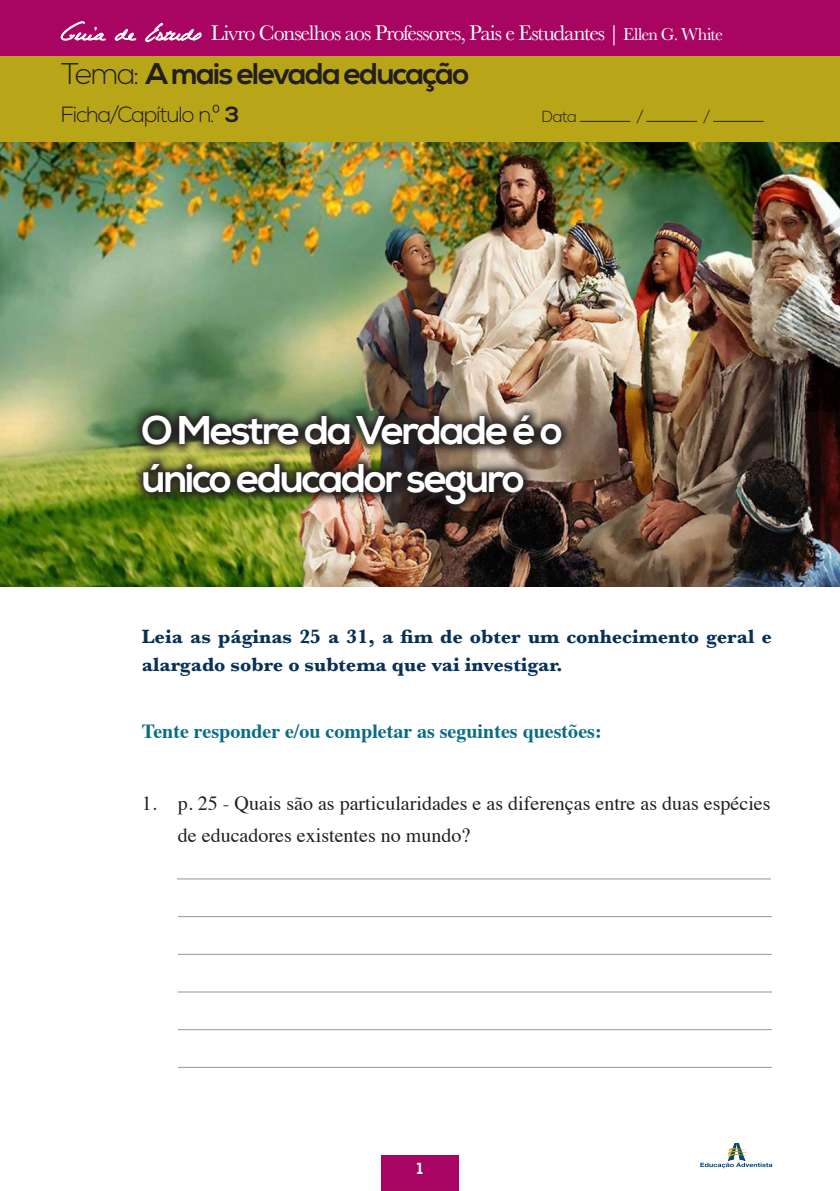
<style>
.page{position:relative;width:840px;height:1191px;background:#fff}
.page>*{position:absolute;margin:0;border:0;box-sizing:border-box;transform-origin:0 0}
.t1{font:700 40px/48px "Nexa";letter-spacing:-.05em;color:#fff}
.t2{font:700 30px "Nexa";letter-spacing:-.05em;color:#231f20}
.t3{font:22px "Baskerville";letter-spacing:-.045em;color:#fff}
.t4{font:300 22px "Nexa";letter-spacing:-.045em;color:#231f20}
.t5{font:20px/32px "Times";color:#231f20}
.t6{font:700 20px/28px "Baskerville";color:#083157}
.t7{font:700 20px "Times";color:#0a6c87}
.t8{font:300 16px "Nexa";color:#231f20}
.t9{font:700 16px "Nexa";color:#fff}
.s1{font-family:"Celine Dion Handwriting";font-size:24px}
.s2{font-size:18px}
.s3{font-weight:300}
.s4{font-weight:700}
</style>
<div class="page">
<div style="left:381px;top:1155px;width:77px;height:36px;background:#a80461"></div>
<img style="left:0;top:142px;width:839px;height:444px">
<div style="left:0;top:0;width:839px;height:57px;background:#a80461"></div>
<div style="left:0;top:57px;width:839px;height:85px;background:#b9a618"></div>
<svg style="left:60px;top:21px;width:46px;height:20px"></svg>
<svg style="left:114px;top:29px;width:23px;height:12px"></svg>
<svg style="left:145px;top:23px;width:57px;height:20px"></svg>
<hr style="left:579px;top:121px;width:51px;height:1px;background:#231f20">
<hr style="left:646px;top:121px;width:50px;height:1px;background:#231f20">
<hr style="left:712px;top:121px;width:51px;height:1px;background:#231f20">
<img style="left:131px;top:404px;width:442px;height:111px">
<svg style="left:700px;top:1143px;width:71px;height:25px"></svg>
<hr style="left:177px;top:878px;width:593px;height:1px;background:#939598">
<hr style="left:178px;top:916px;width:593px;height:1px;background:#939598">
<hr style="left:178px;top:953px;width:593px;height:1px;background:#939598">
<hr style="left:178px;top:991px;width:593px;height:1px;background:#939598">
<hr style="left:178px;top:1029px;width:593px;height:1px;background:#939598">
<hr style="left:178px;top:1066px;width:593px;height:1px;background:#939598">
<p class="t3" style="left:61px;top:19px;width:663px"><span class="s1">Guia de Estudo</span> Livro Conselhos aos Professores, Pais e Estudantes | <span class="s2">Ellen G. White</span></p>
<h2 class="t2" style="left:61px;top:56px;width:409px"><span class="s3">Tema:</span> A mais elevada educação</h2>
<p class="t4" style="left:61px;top:102px;width:179px">Ficha/Capítulo n.º <span class="s4">3</span></p>
<p class="t8" style="left:541px;top:107px;width:37px">Data</p>
<p class="t8" style="left:636px;top:107px;width:8px">/</p>
<p class="t8" style="left:703px;top:107px;width:8px">/</p>
<h1 class="t1" style="left:142px;top:408px;width:422px">O Mestre da Verdade é o único educador seguro</h1>
<p class="t6" style="left:142px;top:622px;width:631px">Leia as páginas 25 a 31, a fim de obter um conhecimento geral e alargado sobre o subtema que vai investigar.</p>
<p class="t7" style="left:142px;top:712px;width:461px">Tente responder e/ou completar as seguintes questões:</p>
<p class="t5" style="left:178px;top:785px;width:594px;text-indent:-36px">1. p. 25 - Quais são as particularidades e as diferenças entre as duas espécies de educadores existentes no mundo?</p>
<p class="t9" style="left:417px;top:1159px;width:7px">1</p>
</div>
